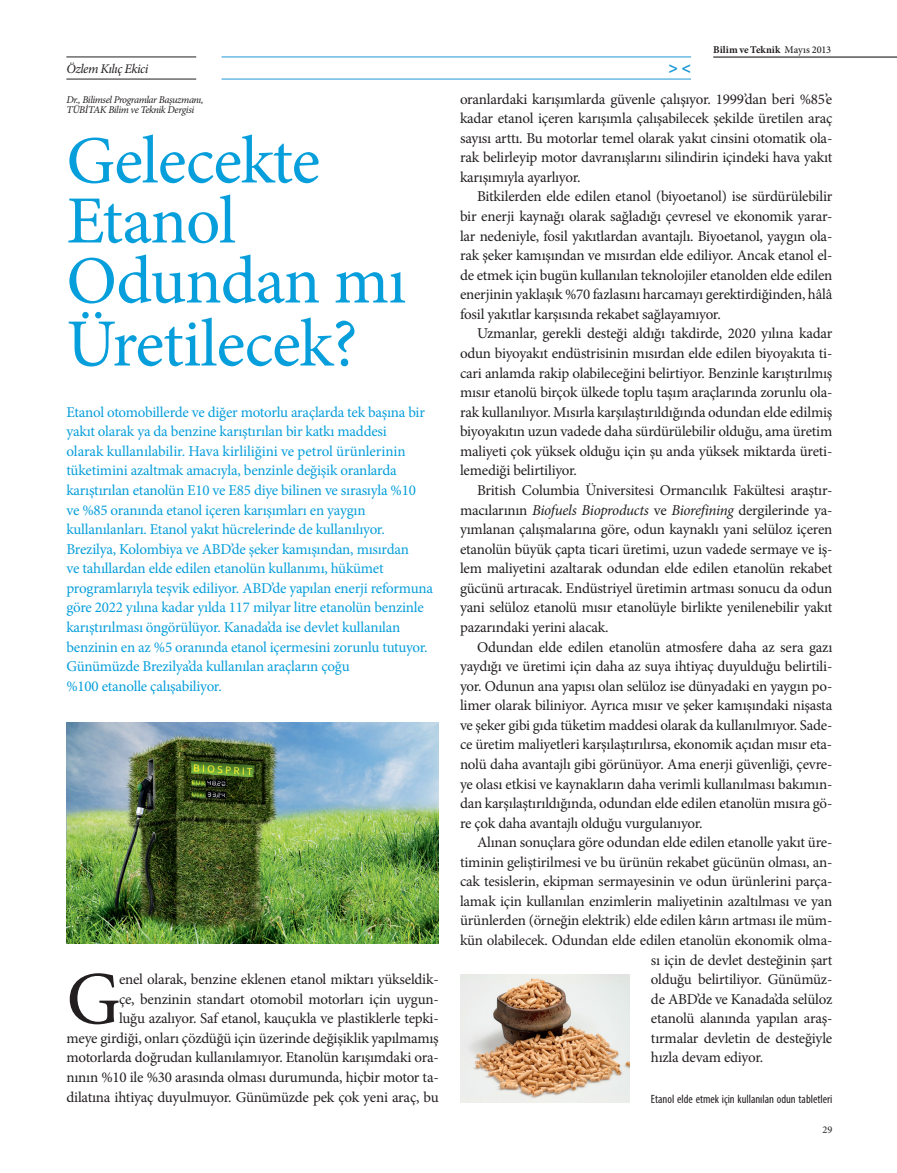
<style>
.page{position:relative;width:897px;height:1173px;background:#fff}
.page>*{position:absolute;margin:0;border:0;box-sizing:border-box;transform-origin:0 0}
.t1{font:75.15px "Minion Pro";color:#231f20}
.t2{font:67.5px/61.1px "Minion Pro";letter-spacing:-.015em;color:#069edb}
.t3{font:700 16.2px "Myriad Pro";color:#1d99d6}
.t4{font:15px/19.5px "Minion Pro";letter-spacing:-.015em;color:#231f20;text-align:justify}
.t5{font:15px/19.5px "Minion Pro";letter-spacing:-.015em;color:#069edb}
.t6{font:italic 13.2px "Minion Pro";letter-spacing:-.035em;color:#231f20}
.t7{font:condensed 12px "Myriad Pro";color:#231f20}
.t8{font:italic 10.35px/10.4px "Minion Pro";letter-spacing:-.04em;color:#231f20}
.t9{font:700 10.35px "Minion Pro";letter-spacing:.005em;color:#231f20}
.t10{font:10.35px "Minion Pro";color:#231f20}
.s1{font-weight:500}
.s2{font-style:italic}
</style>
<div class="page">
<hr style="left:66px;top:79px;width:130px;height:1px;background:#231f20">
<hr style="left:66px;top:57px;width:130px;height:1px;background:#231f20">
<hr style="left:713px;top:57px;width:183px;height:1px;background:#000103">
<hr style="left:221px;top:79px;width:470px;height:1px;background:#1d99d6">
<hr style="left:221px;top:57px;width:470px;height:1px;background:#1d99d6">
<img style="left:66px;top:722px;width:372px;height:221px">
<img style="left:460px;top:974px;width:169px;height:128px">
<p class="t9" style="left:713px;top:42px;width:119px">Bilim ve Teknik <span class="s1">Mayıs 2013</span></p>
<p class="t6" style="left:66px;top:60px;width:83px">Özlem Kılıç Ekici</p>
<p class="t3" style="left:668px;top:56px;width:24px">&gt; &lt;</p>
<p class="t8" style="left:66px;top:95px;width:138px">Dr., Bilimsel Programlar Başuzmanı,<br>TÜBİTAK Bilim ve Teknik Dergisi</p>
<h2 class="t2" style="left:66px;top:131px;width:341px">Gelecekte<br>Etanol<br>Odundan mı<br>Üretilecek?</h2>
<p class="t5" style="left:66px;top:402px;width:368px">Etanol otomobillerde ve diğer motorlu araçlarda tek başına bir yakıt olarak ya da benzine karıştırılan bir katkı maddesi<br>olarak kullanılabilir. Hava kirliliğini ve petrol ürünlerinin tüketimini azaltmak amacıyla, benzinle değişik oranlarda karıştırılan etanolün E10 ve E85 diye bilinen ve sırasıyla %10<br>ve %85 oranında etanol içeren karışımları en yaygın kullanılanları. Etanol yakıt hücrelerinde de kullanılıyor.<br>Brezilya, Kolombiya ve ABD’de şeker kamışından, mısırdan<br>ve tahıllardan elde edilen etanolün kullanımı, hükümet programlarıyla teşvik ediliyor. ABD’de yapılan enerji reformuna göre 2022 yılına kadar yılda 117 milyar litre etanolün benzinle karıştırılması öngörülüyor. Kanada’da ise devlet kullanılan benzinin en az %5 oranında etanol içermesini zorunlu tutuyor.<br>Günümüzde Brezilya’da kullanılan araçların çoğu<br>%100 etanolle çalışabiliyor.</p>
<p class="t4" style="left:460px;top:89px;width:374px">oranlardaki karışımlarda güvenle çalışıyor. 1999’dan beri %85’e kadar etanol içeren karışımla çalışabilecek şekilde üretilen araç sayısı arttı. Bu motorlar temel olarak yakıt cinsini otomatik ola&shy;rak belirleyip motor davranışlarını silindirin içindeki hava yakıt karışımıyla ayarlıyor.</p>
<p class="t4" style="left:460px;top:187px;width:374px;text-indent:17px">Bitkilerden elde edilen etanol (biyoetanol) ise sürdürülebilir bir enerji kaynağı olarak sağladığı çevresel ve ekonomik yarar&shy;lar nedeniyle, fosil yakıtlardan avantajlı. Biyoetanol, yaygın ola&shy;rak şeker kamışından ve mısırdan elde ediliyor. Ancak etanol el&shy;de etmek için bugün kullanılan teknolojiler etanolden elde edilen enerjinin yaklaşık %70 fazlasını harcamayı gerektirdiğinden, hâlâ fosil yakıtlar karşısında rekabet sağlayamıyor.</p>
<p class="t4" style="left:460px;top:324px;width:374px;text-indent:17px">Uzmanlar, gerekli desteği aldığı takdirde, 2020 yılına kadar odun biyoyakıt endüstrisinin mısırdan elde edilen biyoyakıta ti&shy;cari anlamda rakip olabileceğini belirtiyor. Benzinle karıştırılmış mısır etanolü birçok ülkede toplu taşım araçlarında zorunlu ola&shy;rak kullanılıyor. Mısırla karşılaştırıldığında odundan elde edilmiş biyoyakıtın uzun vadede daha sürdürülebilir olduğu, ama üretim maliyeti çok yüksek olduğu için şu anda yüksek miktarda üreti&shy;lemediği belirtiliyor.</p>
<p class="t4" style="left:460px;top:480px;width:374px;text-indent:17px">British Columbia Üniversitesi Ormancılık Fakültesi araştır&shy;macılarının <span class="s2">Biofuels Bioproducts</span> ve <span class="s2">Biorefining</span> dergilerinde ya&shy;yımlanan çalışmalarına göre, odun kaynaklı yani selüloz içeren etanolün büyük çapta ticari üretimi, uzun vadede sermaye ve iş&shy;lem maliyetini azaltarak odundan elde edilen etanolün rekabet gücünü artıracak. Endüstriyel üretimin artması sonucu da odun yani selüloz etanolü mısır etanolüyle birlikte yenilenebilir yakıt pazarındaki yerini alacak.</p>
<p class="t4" style="left:460px;top:637px;width:374px;text-indent:17px">Odundan elde edilen etanolün atmosfere daha az sera gazı yaydığı ve üretimi için daha az suya ihtiyaç duyulduğu belirtili&shy;yor. Odunun ana yapısı olan selüloz ise dünyadaki en yaygın po&shy;limer olarak biliniyor. Ayrıca mısır ve şeker kamışındaki nişasta ve şeker gibi gıda tüketim maddesi olarak da kullanılmıyor. Sade&shy;ce üretim maliyetleri karşılaştırılırsa, ekonomik açıdan mısır eta&shy;nolü daha avantajlı gibi görünüyor. Ama enerji güvenliği, çevre&shy;ye olası etkisi ve kaynakların daha verimli kullanılması bakımın&shy;dan karşılaştırıldığında, odundan elde edilen etanolün mısıra gö&shy;re çok daha avantajlı olduğu vurgulanıyor.</p>
<p class="t4" style="left:477px;top:832px;width:357px">Alınan sonuçlara göre odundan elde edilen etanolle yakıt üre-</p>
<p class="t4" style="left:460px;top:852px;width:374px">timinin geliştirilmesi ve bu ürünün rekabet gücünün olması, an-</p>
<p class="t4" style="left:460px;top:872px;width:374px">cak tesislerin, ekipman sermayesinin ve odun ürünlerini parça-</p>
<p class="t4" style="left:460px;top:891px;width:374px">lamak için kullanılan enzimlerin maliyetinin azaltılması ve yan</p>
<p class="t4" style="left:460px;top:911px;width:374px">ürünlerden (örneğin elektrik) elde edilen kârın artması ile müm-</p>
<p class="t4" style="left:460px;top:930px;width:374px">kün olabilecek. Odundan elde edilen etanolün ekonomik olma-</p>
<p class="t4" style="left:651px;top:950px;width:183px">sı için de devlet desteğinin şart</p>
<p class="t4" style="left:651px;top:969px;width:183px">olduğu belirtiliyor. Günümüz-</p>
<p class="t4" style="left:651px;top:989px;width:183px">de ABD’de ve Kanada’da selüloz</p>
<p class="t4" style="left:651px;top:1008px;width:183px">etanolü alanında yapılan araş-</p>
<p class="t4" style="left:651px;top:1028px;width:183px">tırmalar devletin de desteğiyle</p>
<p class="t4" style="left:651px;top:1048px;width:114px">hızla devam ediyor.</p>
<p class="t7" style="left:651px;top:1091px;width:183px">Etanol elde etmek için kullanılan odun tabletleri</p>
<p class="t10" style="left:822px;top:1122px;width:11px">29</p>
<h1 class="t1" style="left:66px;top:949px;width:55px">G</h1>
<p class="t4" style="left:66px;top:969px;width:374px;text-align:right">enel olarak, benzine eklenen etanol miktarı yükseldik-<br>çe, benzinin standart otomobil motorları için uygun-<br>luğu azalıyor. Saf etanol, kauçukla ve plastiklerle tepki-<br>meye girdiği, onları çözdüğü için üzerinde değişiklik yapılmamış motorlarda doğrudan kullanılamıyor. Etanolün karışımdaki ora&shy;nının %10 ile %30 arasında olması durumunda, hiçbir motor ta&shy;dilatına ihtiyaç duyulmuyor. Günümüzde pek çok yeni araç, bu</p>
</div>
